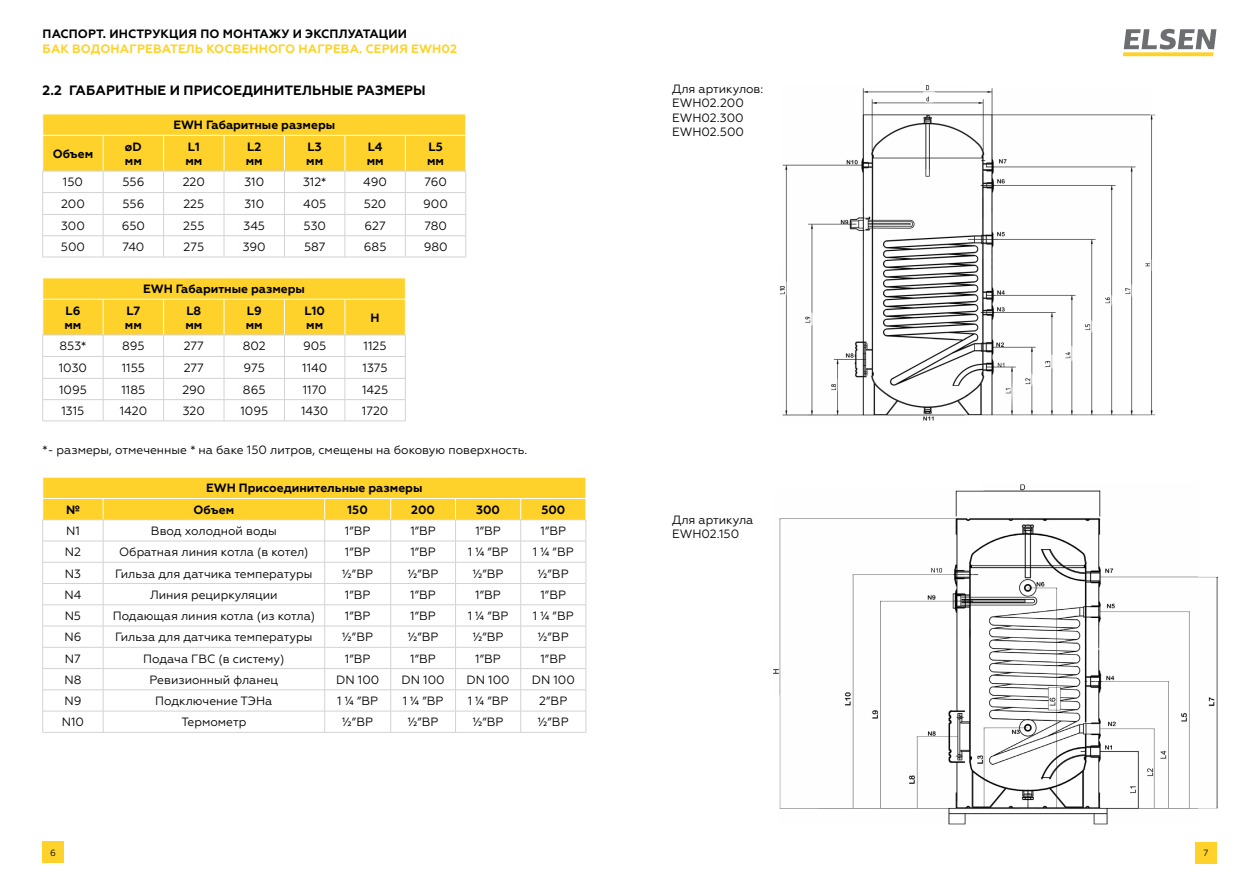
<style>
.page{position:relative;width:1259px;height:893px;background:#fff}
.page>*{position:absolute;margin:0;border:0;box-sizing:border-box;transform-origin:0 0}
.t1{font:700 13.5px "Geometria";letter-spacing:.01em;color:#000}
.t2{font:700 12.15px "Geometria";letter-spacing:.01em;color:#fed22b}
.t3{font:700 12.15px "Geometria";letter-spacing:.01em;color:#000}
.t4{font:12px/14.4px "Geometria";color:#000}
.t5{font:700 12px/14.4px "Geometria";color:#000}
.t6{font:9px "Geometria";color:#000}
</style>
<div class="page">
<svg style="left:1123px;top:29px;width:93px;height:27px"></svg>
<div style="left:43px;top:841px;width:21px;height:22px;background:#fed22b"></div>
<div style="left:1195px;top:842px;width:21px;height:21px;background:#fed22b"></div>
<img style="left:780px;top:85px;width:375px;height:336px">
<img style="left:773px;top:484px;width:444px;height:340px">
<svg style="left:42px;top:477px;width:544px;height:255px"></svg>
<hr style="left:43px;top:732px;width:60px;height:1px;background:#d1d3d4">
<hr style="left:103px;top:732px;width:222px;height:1px;background:#d1d3d4">
<hr style="left:325px;top:732px;width:66px;height:1px;background:#d1d3d4">
<hr style="left:391px;top:732px;width:64px;height:1px;background:#d1d3d4">
<hr style="left:455px;top:732px;width:66px;height:1px;background:#d1d3d4">
<hr style="left:521px;top:732px;width:65px;height:1px;background:#d1d3d4">
<svg style="left:42px;top:114px;width:424px;height:143px"></svg>
<hr style="left:43px;top:257px;width:60px;height:1px;background:#d1d3d4">
<hr style="left:103px;top:257px;width:61px;height:1px;background:#d1d3d4">
<hr style="left:164px;top:257px;width:60px;height:1px;background:#d1d3d4">
<hr style="left:224px;top:257px;width:60px;height:1px;background:#d1d3d4">
<hr style="left:284px;top:257px;width:61px;height:1px;background:#d1d3d4">
<hr style="left:345px;top:257px;width:60px;height:1px;background:#d1d3d4">
<hr style="left:405px;top:257px;width:61px;height:1px;background:#d1d3d4">
<svg style="left:42px;top:278px;width:364px;height:143px"></svg>
<hr style="left:43px;top:421px;width:60px;height:1px;background:#d1d3d4">
<hr style="left:103px;top:421px;width:61px;height:1px;background:#d1d3d4">
<hr style="left:164px;top:421px;width:60px;height:1px;background:#d1d3d4">
<hr style="left:224px;top:421px;width:60px;height:1px;background:#d1d3d4">
<hr style="left:284px;top:421px;width:61px;height:1px;background:#d1d3d4">
<hr style="left:345px;top:421px;width:60px;height:1px;background:#d1d3d4">
<p class="t3" style="left:43px;top:27px;width:356px">Пасп орт. Инструкция п о монтажу и эксплуатации</p>
<p class="t2" style="left:43px;top:41px;width:416px">Бак водонагреватель косвенного нагрева. Серия EWH02</p>
<p class="t1" style="left:43px;top:82px;width:382px">2.2 Габаритны е и присоединительны е разм еры</p>
<p class="t5" style="left:173px;top:118px;width:163px">EWH Габаритные размеры</p>
<p class="t5" style="left:53px;top:147px;width:42px">Объем</p>
<p class="t5" style="left:125px;top:139px;width:18px">øD мм</p>
<p class="t5" style="left:185px;top:139px;width:18px">L1 мм</p>
<p class="t5" style="left:246px;top:139px;width:18px">L2 мм</p>
<p class="t5" style="left:306px;top:139px;width:18px">L3 мм</p>
<p class="t5" style="left:367px;top:139px;width:18px">L4 мм</p>
<p class="t5" style="left:427px;top:139px;width:18px">L5 мм</p>
<p class="t4" style="left:63px;top:175px;width:22px">150</p>
<p class="t4" style="left:122px;top:175px;width:24px">556</p>
<p class="t4" style="left:183px;top:175px;width:24px">220</p>
<p class="t4" style="left:244px;top:175px;width:21px">310</p>
<p class="t4" style="left:303px;top:175px;width:25px">312*</p>
<p class="t4" style="left:363px;top:175px;width:25px">490</p>
<p class="t4" style="left:424px;top:175px;width:24px">760</p>
<p class="t4" style="left:61px;top:197px;width:25px">200</p>
<p class="t4" style="left:122px;top:197px;width:24px">556</p>
<p class="t4" style="left:183px;top:197px;width:22px">225</p>
<p class="t4" style="left:244px;top:197px;width:21px">310</p>
<p class="t4" style="left:303px;top:197px;width:25px">405</p>
<p class="t4" style="left:364px;top:197px;width:24px">520</p>
<p class="t4" style="left:423px;top:197px;width:26px">900</p>
<p class="t4" style="left:61px;top:218px;width:25px">300</p>
<p class="t4" style="left:122px;top:218px;width:25px">650</p>
<p class="t4" style="left:183px;top:218px;width:23px">255</p>
<p class="t4" style="left:243px;top:218px;width:23px">345</p>
<p class="t4" style="left:303px;top:218px;width:24px">530</p>
<p class="t4" style="left:364px;top:218px;width:23px">627</p>
<p class="t4" style="left:424px;top:218px;width:24px">780</p>
<p class="t4" style="left:61px;top:240px;width:26px">500</p>
<p class="t4" style="left:122px;top:240px;width:23px">740</p>
<p class="t4" style="left:184px;top:240px;width:22px">275</p>
<p class="t4" style="left:243px;top:240px;width:24px">390</p>
<p class="t4" style="left:304px;top:240px;width:23px">587</p>
<p class="t4" style="left:364px;top:240px;width:24px">685</p>
<p class="t4" style="left:424px;top:240px;width:25px">980</p>
<p class="t5" style="left:143px;top:282px;width:163px">EWH Габаритные размеры</p>
<p class="t5" style="left:64px;top:303px;width:18px">L6 мм</p>
<p class="t5" style="left:125px;top:303px;width:18px">L7 мм</p>
<p class="t5" style="left:185px;top:303px;width:18px">L8 мм</p>
<p class="t5" style="left:246px;top:303px;width:18px">L9 мм</p>
<p class="t5" style="left:304px;top:303px;width:22px">L10 мм</p>
<p class="t5" style="left:370px;top:310px;width:9px">h</p>
<p class="t4" style="left:59px;top:339px;width:28px">853*</p>
<p class="t4" style="left:122px;top:339px;width:24px">895</p>
<p class="t4" style="left:184px;top:339px;width:22px">277</p>
<p class="t4" style="left:243px;top:339px;width:25px">802</p>
<p class="t4" style="left:303px;top:339px;width:25px">905</p>
<p class="t4" style="left:364px;top:339px;width:25px">1125</p>
<p class="t4" style="left:59px;top:361px;width:30px">1030</p>
<p class="t4" style="left:122px;top:361px;width:25px">1155</p>
<p class="t4" style="left:184px;top:361px;width:22px">277</p>
<p class="t4" style="left:244px;top:361px;width:23px">975</p>
<p class="t4" style="left:302px;top:361px;width:27px">1140</p>
<p class="t4" style="left:363px;top:361px;width:27px">1375</p>
<p class="t4" style="left:59px;top:382px;width:29px">1095</p>
<p class="t4" style="left:121px;top:382px;width:25px">1185</p>
<p class="t4" style="left:182px;top:382px;width:24px">290</p>
<p class="t4" style="left:243px;top:382px;width:24px">865</p>
<p class="t4" style="left:303px;top:382px;width:25px">1170</p>
<p class="t4" style="left:362px;top:382px;width:28px">1425</p>
<p class="t4" style="left:61px;top:404px;width:24px">1315</p>
<p class="t4" style="left:120px;top:404px;width:29px">1420</p>
<p class="t4" style="left:183px;top:404px;width:24px">320</p>
<p class="t4" style="left:240px;top:404px;width:29px">1095</p>
<p class="t4" style="left:301px;top:404px;width:29px">1430</p>
<p class="t4" style="left:362px;top:404px;width:28px">1720</p>
<p class="t4" style="left:43px;top:442px;width:486px">*- размеры, отмеченные * на баке 150 литров, смещены на боковую поверхность.</p>
<p class="t5" style="left:206px;top:481px;width:218px">EWH Присоединительные размеры</p>
<p class="t5" style="left:66px;top:503px;width:15px">№</p>
<p class="t5" style="left:194px;top:503px;width:42px">Объем</p>
<p class="t5" style="left:348px;top:503px;width:22px">150</p>
<p class="t5" style="left:411px;top:503px;width:25px">200</p>
<p class="t5" style="left:476px;top:503px;width:25px">300</p>
<p class="t5" style="left:541px;top:503px;width:25px">500</p>
<p class="t4" style="left:66px;top:524px;width:15px">N1</p>
<p class="t4" style="left:151px;top:524px;width:127px">Ввод холодной воды</p>
<p class="t4" style="left:345px;top:524px;width:27px">1”ВР</p>
<p class="t4" style="left:410px;top:524px;width:27px">1”ВР</p>
<p class="t4" style="left:475px;top:524px;width:27px">1”ВР</p>
<p class="t4" style="left:540px;top:524px;width:27px">1”ВР</p>
<p class="t4" style="left:65px;top:545px;width:18px">N2</p>
<p class="t4" style="left:119px;top:545px;width:191px">Обратная линия котла (в котел)</p>
<p class="t4" style="left:345px;top:545px;width:27px">1”ВР</p>
<p class="t4" style="left:410px;top:545px;width:27px">1”ВР</p>
<p class="t4" style="left:468px;top:545px;width:42px">1 ¼ ”ВР</p>
<p class="t4" style="left:533px;top:545px;width:42px">1 ¼ ”ВР</p>
<p class="t4" style="left:65px;top:566px;width:18px">N3</p>
<p class="t4" style="left:115px;top:566px;width:199px">Гильза для датчика температуры</p>
<p class="t4" style="left:342px;top:566px;width:32px">½”ВР</p>
<p class="t4" style="left:408px;top:566px;width:32px">½”ВР</p>
<p class="t4" style="left:473px;top:566px;width:32px">½”ВР</p>
<p class="t4" style="left:538px;top:566px;width:32px">½”ВР</p>
<p class="t4" style="left:64px;top:587px;width:18px">N4</p>
<p class="t4" style="left:150px;top:587px;width:129px">Линия рециркуляции</p>
<p class="t4" style="left:345px;top:587px;width:27px">1”ВР</p>
<p class="t4" style="left:410px;top:587px;width:27px">1”ВР</p>
<p class="t4" style="left:475px;top:587px;width:27px">1”ВР</p>
<p class="t4" style="left:540px;top:587px;width:27px">1”ВР</p>
<p class="t4" style="left:65px;top:609px;width:18px">N5</p>
<p class="t4" style="left:113px;top:609px;width:204px">Подающая линия котла (из котла)</p>
<p class="t4" style="left:345px;top:609px;width:27px">1”ВР</p>
<p class="t4" style="left:410px;top:609px;width:27px">1”ВР</p>
<p class="t4" style="left:468px;top:609px;width:42px">1 ¼ ”ВР</p>
<p class="t4" style="left:533px;top:609px;width:42px">1 ¼ ”ВР</p>
<p class="t4" style="left:64px;top:630px;width:18px">N6</p>
<p class="t4" style="left:115px;top:630px;width:199px">Гильза для датчика температуры</p>
<p class="t4" style="left:342px;top:630px;width:32px">½”ВР</p>
<p class="t4" style="left:408px;top:630px;width:32px">½”ВР</p>
<p class="t4" style="left:473px;top:630px;width:32px">½”ВР</p>
<p class="t4" style="left:538px;top:630px;width:32px">½”ВР</p>
<p class="t4" style="left:65px;top:651px;width:17px">N7</p>
<p class="t4" style="left:143px;top:651px;width:143px">Подача ГВС (в систему)</p>
<p class="t4" style="left:345px;top:651px;width:27px">1”ВР</p>
<p class="t4" style="left:410px;top:651px;width:27px">1”ВР</p>
<p class="t4" style="left:475px;top:651px;width:27px">1”ВР</p>
<p class="t4" style="left:540px;top:651px;width:27px">1”ВР</p>
<p class="t4" style="left:64px;top:672px;width:19px">N8</p>
<p class="t4" style="left:149px;top:672px;width:130px">Ревизионный фланец</p>
<p class="t4" style="left:336px;top:672px;width:45px">DN 100</p>
<p class="t4" style="left:401px;top:672px;width:45px">DN 100</p>
<p class="t4" style="left:466px;top:672px;width:45px">DN 100</p>
<p class="t4" style="left:531px;top:672px;width:45px">DN 100</p>
<p class="t4" style="left:64px;top:694px;width:18px">N9</p>
<p class="t4" style="left:155px;top:694px;width:119px">Подключение ТЭНа</p>
<p class="t4" style="left:337px;top:694px;width:42px">1 ¼ ”ВР</p>
<p class="t4" style="left:403px;top:694px;width:42px">1 ¼ ”ВР</p>
<p class="t4" style="left:468px;top:694px;width:42px">1 ¼ ”ВР</p>
<p class="t4" style="left:539px;top:694px;width:30px">2”ВР</p>
<p class="t4" style="left:62px;top:715px;width:24px">N10</p>
<p class="t4" style="left:181px;top:715px;width:66px">Термометр</p>
<p class="t4" style="left:342px;top:715px;width:32px">½”ВР</p>
<p class="t4" style="left:408px;top:715px;width:32px">½”ВР</p>
<p class="t4" style="left:473px;top:715px;width:32px">½”ВР</p>
<p class="t4" style="left:538px;top:715px;width:32px">½”ВР</p>
<p class="t4" style="left:672px;top:82px;width:93px">Для артикулов:<br>EWH02.200<br>EWH02.300<br>EWH02.500</p>
<p class="t4" style="left:672px;top:512px;width:83px">Для артикула<br>EWH02.150</p>
<p class="t6" style="left:50px;top:847px;width:7px">6</p>
<p class="t6" style="left:1203px;top:848px;width:6px">7</p>
</div>
